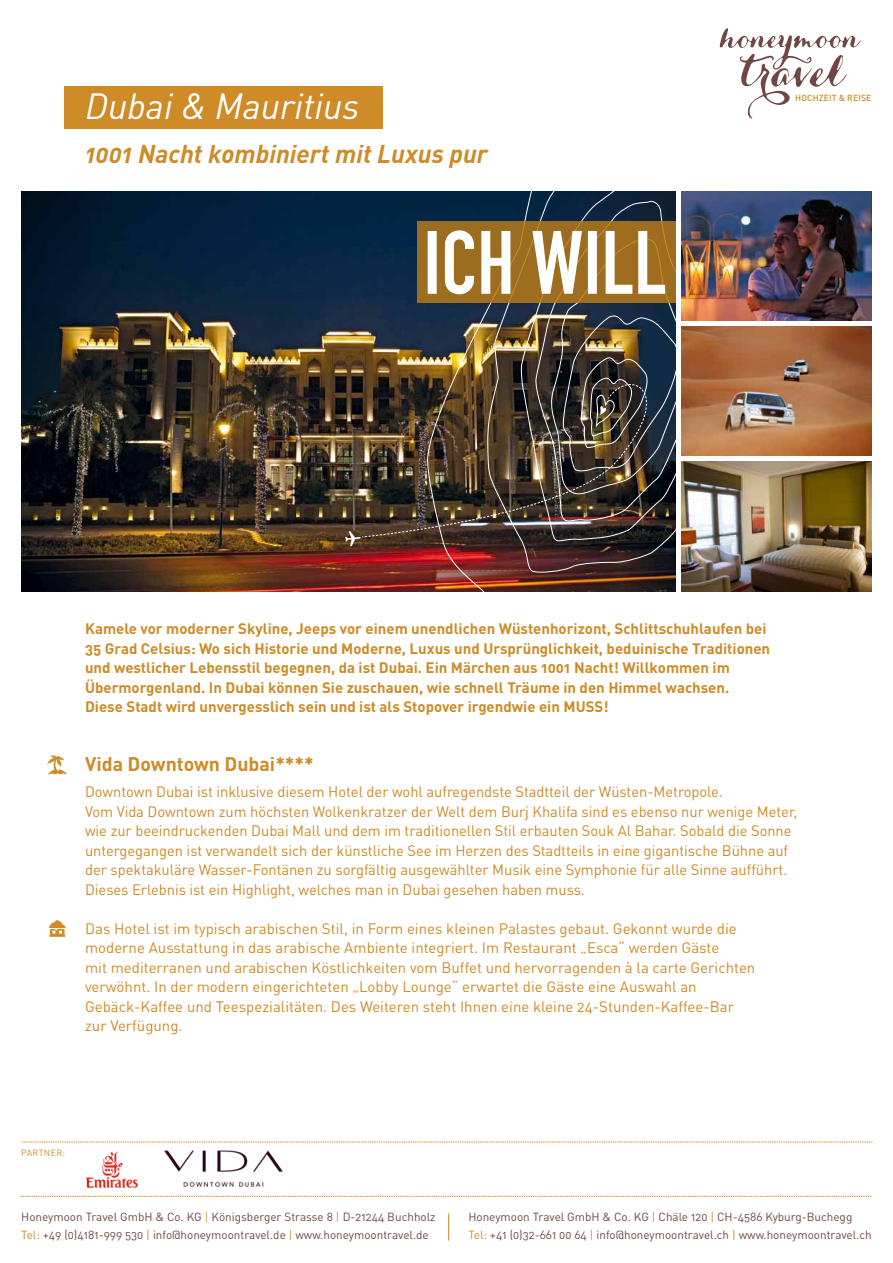
<style>
.page{position:relative;width:893px;height:1263px;background:#fff}
.page>*{position:absolute;margin:0;border:0;box-sizing:border-box;transform-origin:0 0}
.t1{font:italic 36px "DINOT";color:#fff}
.t2{font:italic 700 25.5px "DINOT";color:#ce8b28}
.t3{font:700 19.5px "DINOT";color:#ce8b28}
.t4{font:15px/19.5px "DINOT";letter-spacing:-.005em;color:#ce8b28}
.t5{font:700 15px/19.5px "DINOT";color:#ce8b28}
.t6{font:11.7px/18px "DINOT";color:#704745}
.t7{font:9px "DINOT";color:#ce8b28}
.t8{font:500 8.7px "DINOT";letter-spacing:.01em;color:#ce8b28}
.s1{color:#ce8b28}
</style>
<div class="page">
<img style="left:21px;top:191px;width:405px;height:400px">
<svg style="left:720px;top:28px;width:141px;height:91px"></svg>
<img style="left:681px;top:326px;width:191px;height:130px">
<img style="left:681px;top:461px;width:191px;height:130px">
<img style="left:681px;top:191px;width:191px;height:130px">
<img style="left:426px;top:191px;width:250px;height:400px">
<div style="left:417px;top:221px;width:261px;height:81px;background:#9b6d20"></div>
<img style="left:345px;top:228px;width:331px;height:318px">
<hr style="left:676px;top:182px;width:4px;height:422px;background:#fff">
<svg style="left:22px;top:1142px;width:851px;height:1px"></svg>
<svg style="left:21px;top:1196px;width:851px;height:1px"></svg>
<img style="left:86px;top:1151px;width:52px;height:37px">
<svg style="left:47px;top:755px;width:20px;height:20px"></svg>
<svg style="left:49px;top:920px;width:17px;height:17px"></svg>
<img style="left:164px;top:1150px;width:119px;height:37px">
<div style="left:64px;top:86px;width:319px;height:43px;background:#ce8b28"></div>
<svg style="left:448px;top:1213px;width:1px;height:28px"></svg>
<h1 class="t1" style="left:85px;top:81px;width:276px">Dubai &amp; Mauritius</h1>
<h2 class="t2" style="left:85px;top:137px;width:404px">1001 Nacht kombiniert mit Luxus pur</h2>
<p class="t8" style="left:795px;top:92px;width:78px">HOCHZEIT &amp; REISE</p>
<p class="t5" style="left:85px;top:619px;width:687px">Kamele vor moderner Skyline, Jeeps vor einem unendlichen Wüstenhorizont, Schlittschuhlaufen bei 35 Grad Celsius: Wo sich Historie und Moderne, Luxus und Ursprünglichkeit, beduinische Traditionen und westlicher Lebensstil begegnen, da ist Dubai. Ein Märchen aus 1001 Nacht! Willkommen im Übermorgenland. In Dubai können Sie zuschauen, wie schnell Träume in den Himmel wachsen.<br>Diese Stadt wird unvergesslich sein und ist als Stopover irgendwie ein MUSS!</p>
<h3 class="t3" style="left:85px;top:751px;width:230px">Vida Downtown Dubai****</h3>
<p class="t4" style="left:85px;top:781px;width:714px">Downtown Dubai ist inklusive diesem Hotel der wohl aufregendste Stadtteil der Wüsten-Metropole.<br>Vom Vida Downtown zum höchsten Wolkenkratzer der Welt dem Burj Khalifa sind es ebenso nur wenige Meter, wie zur beeindruckenden Dubai Mall und dem im traditionellen Stil erbauten Souk Al Bahar. Sobald die Sonne untergegangen ist verwandelt sich der künstliche See im Herzen des Stadtteils in eine gigantische Bühne auf der spektakuläre Wasser-Fontänen zu sorgfältig ausgewählter Musik eine Symphonie für alle Sinne aufführt.<br>Dieses Erlebnis ist ein Highlight, welches man in Dubai gesehen haben muss.</p>
<p class="t4" style="left:85px;top:918px;width:672px">Das Hotel ist im typisch arabischen Stil, in Form eines kleinen Palastes gebaut. Gekonnt wurde die moderne Ausstattung in das arabische Ambiente integriert. Im Restaurant „Esca“ werden Gäste<br>mit mediterranen und arabischen Köstlichkeiten vom Buffet und hervorragenden à la carte Gerichten verwöhnt. In der modern eingerichteten „Lobby Lounge“ erwartet die Gäste eine Auswahl an Gebäck-Kaffee und Teespezialitäten. Des Weiteren steht Ihnen eine kleine 24-Stunden-Kaffee-Bar zur Verfügung.</p>
<p class="t7" style="left:21px;top:1147px;width:45px">Partner:</p>
<p class="t6" style="left:21px;top:1207px;width:416px">Honeymoon Travel GmbH &amp; Co. KG <span class="s1">|</span> Königsberger Strasse 8 <span class="s1">|</span> D-21244 Buchholz<br><span class="s1">Tel:</span> +49 (0)4181-999 530 <span class="s1">|</span> info@honeymoontravel.de <span class="s1">|</span> www.honeymoontravel.de</p>
<p class="t6" style="left:468px;top:1207px;width:405px">Honeymoon Travel GmbH &amp; Co. KG <span class="s1">|</span> Chäle 120 <span class="s1">|</span> CH-4586 Kyburg-Buchegg<br><span class="s1">Tel:</span> +41 (0)32-661 00 64 <span class="s1">|</span> info@honeymoontravel.ch <span class="s1">|</span> www.honeymoontravel.ch</p>
</div>
